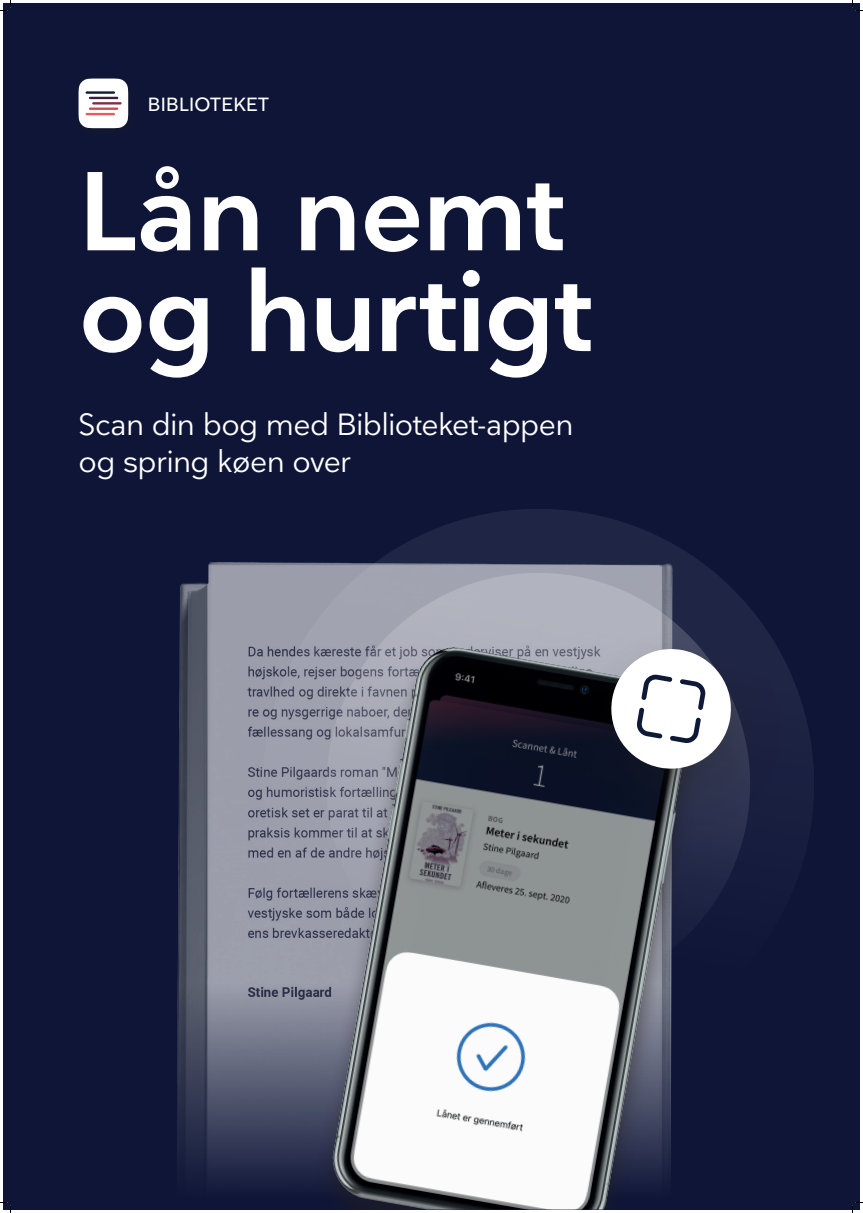
<style>
.page{position:relative;width:863px;height:1213px;background:#fff}
.page>*{position:absolute;margin:0;border:0;box-sizing:border-box;transform-origin:0 0}
.t1{font:600 110.55px/100.8px "Nationale";letter-spacing:-.02em;color:#fff}
.t2{font:30.25px/36.3px "Nationale";letter-spacing:-.02em;color:#fff}
.t3{font:500 18.9px "Nationale";letter-spacing:.015em;color:#fff}
</style>
<div class="page">
<div style="left:3px;top:3px;width:856px;height:1207px;background:#0e1537"></div>
<img style="left:177px;top:562px;width:138px;height:622px">
<svg style="left:240px;top:509px;width:574px;height:574px"></svg>
<svg style="left:309px;top:556px;width:458px;height:457px"></svg>
<div style="left:315px;top:648px;width:392px;height:562px;background:#231f20;opacity:.5"></div>
<img style="left:324px;top:641px;width:374px;height:569px">
<div style="left:580px;top:626px;width:206px;height:207px;background:#231f20;opacity:.3"></div>
<svg style="left:606px;top:649px;width:130px;height:124px;background:#b5b7be"></svg>
<div style="left:79px;top:79px;width:49px;height:49px;background:#fff"></div>
<hr style="left:86px;top:113px;width:29px;height:2px;background:#f05759">
<hr style="left:89px;top:108px;width:29px;height:2px;background:#cb4c51">
<hr style="left:92px;top:102px;width:30px;height:3px;background:#793343">
<hr style="left:89px;top:97px;width:29px;height:2px;background:#34213b">
<hr style="left:86px;top:91px;width:29px;height:3px;background:#0f1a37">
<svg style="left:0;top:0;width:11px;height:11px"></svg>
<svg style="left:0;top:1202px;width:11px;height:11px"></svg>
<svg style="left:852px;top:0;width:11px;height:11px"></svg>
<svg style="left:852px;top:1202px;width:11px;height:11px"></svg>
<p class="t3" style="left:148px;top:92px;width:123px">BIBLIOTEKET</p>
<p class="t1" style="left:79px;top:159px;width:515px">Lån nemt og hurtigt</p>
<p class="t2" style="left:79px;top:406px;width:497px">Scan din bog med Biblioteket-appen og spring køen over</p>
</div>
